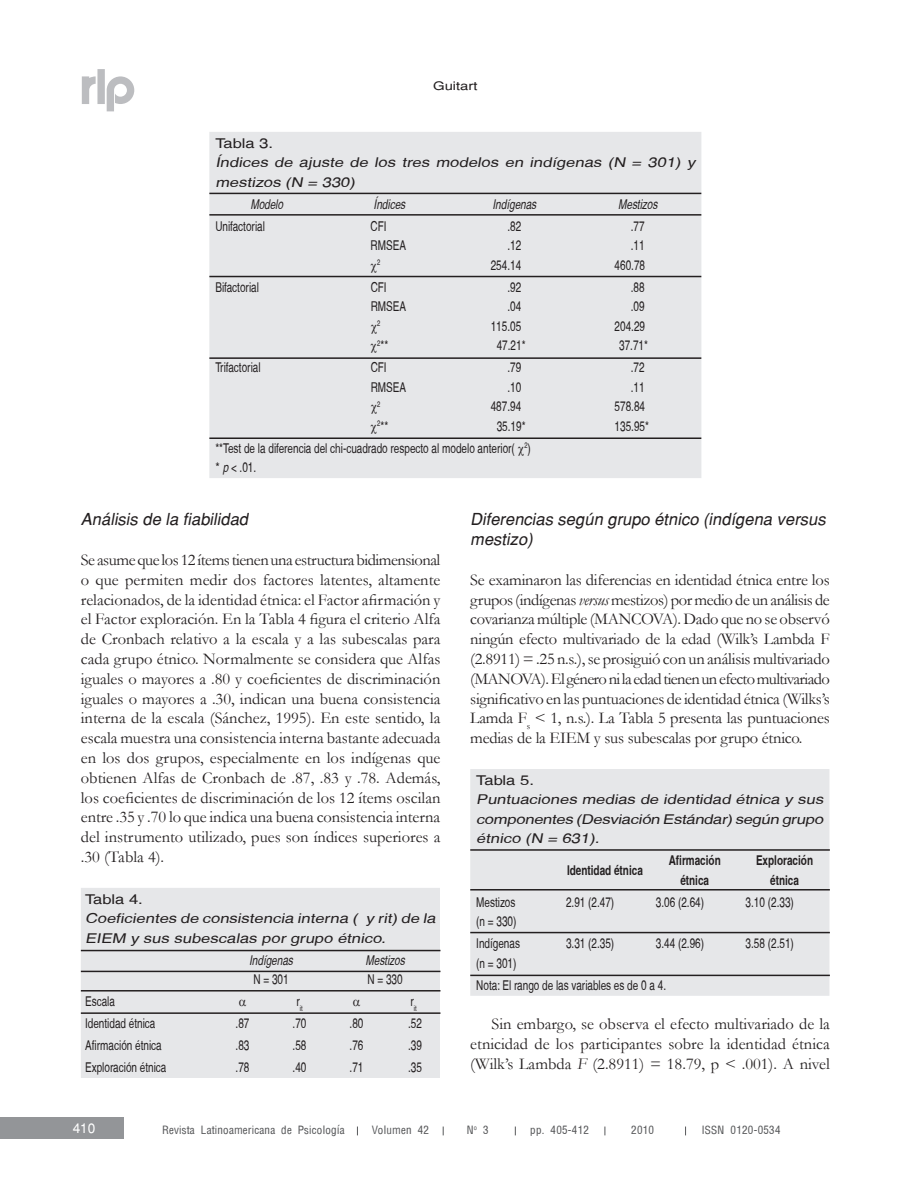
<style>
.page{position:relative;width:915px;height:1191px;background:#fff}
.page>*{position:absolute;margin:0;border:0;box-sizing:border-box;transform-origin:0 0}
.t1{font:16.5px/19.8px "Garamond";color:#231f20;text-align:justify}
.t2{font:italic 16.5px/19.8px "Helvetica";color:#231f20}
.t3{font:condensed 13.5px/19.5px "Helvetica";color:#231f20;scale:.9 1}
.t4{font:italic condensed 13.5px/19.5px "Helvetica";color:#231f20;scale:1.5 1}
.t5{font:700 condensed 13.5px/19.5px "Helvetica";color:#231f20;text-align:center;scale:.9 1}
.t6{font:italic condensed 13.5px "Helvetica";color:#231f20;scale:.9 1}
.t7{font:condensed 13.5px "Helvetica";color:#231f20;scale:1.5 1}
.t8{font:13.5px "Helvetica";color:#fff}
.t9{font:100 condensed 12.75px "Helvetica";color:#57585a}
.t10{font:11.7px "Helvetica";color:#231f20;scale:1.25 1}
.t11{font:condensed 7.8px "Helvetica";color:#231f20;scale:.9 1}
.s1{font-style:italic}
.s2{font-weight:400}
</style>
<div class="page">
<div style="left:0;top:1117px;width:124px;height:21px;background:#939598"></div>
<svg style="left:82px;top:69px;width:52px;height:42px"></svg>
<div style="left:209px;top:132px;width:492px;height:346px;background:#e6e7e9"></div>
<hr style="left:209px;top:193px;width:492px;height:1px;background:#231f20">
<hr style="left:209px;top:214px;width:492px;height:2px;background:#231f20">
<hr style="left:209px;top:276px;width:492px;height:1px;background:#231f20">
<hr style="left:209px;top:357px;width:492px;height:2px;background:#231f20">
<hr style="left:209px;top:437px;width:492px;height:2px;background:#231f20">
<div style="left:81px;top:888px;width:359px;height:190px;background:#e6e7e9"></div>
<div style="left:470px;top:769px;width:359px;height:226px;background:#e6e7e9"></div>
<hr style="left:81px;top:949px;width:359px;height:2px;background:#231f20">
<hr style="left:470px;top:849px;width:359px;height:1px;background:#231f20">
<hr style="left:470px;top:889px;width:359px;height:1px;background:#231f20">
<hr style="left:470px;top:931px;width:359px;height:2px;background:#231f20">
<hr style="left:470px;top:974px;width:359px;height:2px;background:#231f20">
<hr style="left:81px;top:970px;width:359px;height:2px;background:#231f20">
<hr style="left:81px;top:990px;width:359px;height:1px;background:#231f20">
<hr style="left:81px;top:1012px;width:359px;height:2px;background:#231f20">
<svg style="left:371px;top:263px;width:6px;height:10px"></svg>
<svg style="left:371px;top:324px;width:6px;height:9px"></svg>
<svg style="left:371px;top:344px;width:6px;height:9px"></svg>
<svg style="left:371px;top:405px;width:6px;height:9px"></svg>
<svg style="left:371px;top:424px;width:6px;height:9px"></svg>
<svg style="left:518px;top:446px;width:5px;height:9px"></svg>
<svg style="left:239px;top:999px;width:7px;height:7px"></svg>
<svg style="left:353px;top:999px;width:7px;height:7px"></svg>
<p class="t10" style="left:433px;top:78px;width:37px">Guitart</p>
<p class="t7" style="left:215px;top:135px;width:40px">Tabla 3.</p>
<p class="t4" style="left:215px;top:153px;width:323px">Índices de ajuste de los tres modelos en indígenas (N = 301) y mestizos (N = 330)</p>
<p class="t6" style="left:250px;top:196px;width:41px">Modelo</p>
<p class="t6" style="left:373px;top:196px;width:40px">Índices</p>
<p class="t6" style="left:492px;top:196px;width:53px">Indígenas</p>
<p class="t6" style="left:618px;top:196px;width:48px">Mestizos</p>
<p class="t3" style="left:215px;top:216px;width:57px">Unifactorial</p>
<p class="t3" style="left:370px;top:216px;width:41px">CFI<br>RMSEA</p>
<p class="t11" style="left:377px;top:258px;width:5px">2</p>
<p class="t3" style="left:490px;top:216px;width:35px;text-align:right">.82 .12<br>254.14</p>
<p class="t3" style="left:614px;top:216px;width:35px;text-align:right">.77 .11<br>460.78</p>
<p class="t3" style="left:215px;top:277px;width:50px">Bifactorial</p>
<p class="t3" style="left:370px;top:277px;width:41px">CFI<br>RMSEA</p>
<p class="t11" style="left:377px;top:319px;width:5px">2</p>
<p class="t3" style="left:377px;top:336px;width:14px"><sup>2</sup>**</p>
<p class="t3" style="left:215px;top:357px;width:52px">Trifactorial</p>
<p class="t3" style="left:370px;top:357px;width:41px">CFI<br>RMSEA</p>
<p class="t11" style="left:377px;top:399px;width:5px">2</p>
<p class="t3" style="left:377px;top:416px;width:14px"><sup>2</sup>**</p>
<p class="t3" style="left:507px;top:277px;width:17px">.92</p>
<p class="t3" style="left:507px;top:297px;width:17px">.04</p>
<p class="t3" style="left:490px;top:316px;width:35px">115.05</p>
<p class="t3" style="left:496px;top:336px;width:34px">47.21*</p>
<p class="t3" style="left:507px;top:357px;width:17px">.79</p>
<p class="t3" style="left:507px;top:377px;width:17px">.10</p>
<p class="t3" style="left:490px;top:396px;width:35px">487.94</p>
<p class="t3" style="left:496px;top:416px;width:34px">35.19*</p>
<p class="t3" style="left:614px;top:277px;width:39px;text-align:right">.88<br>.09<br>204.29<br>37.71*</p>
<p class="t3" style="left:630px;top:357px;width:17px">.72</p>
<p class="t3" style="left:630px;top:377px;width:17px">.11</p>
<p class="t3" style="left:614px;top:396px;width:35px">578.84</p>
<p class="t3" style="left:614px;top:416px;width:40px">135.95*</p>
<p class="t3" style="left:215px;top:438px;width:352px">**Test de la diferencia del chi-cuadrado respecto al modelo anterior(∆ <sup>2</sup>) * <span class="s1">p</span> &lt; .01.</p>
<p class="t2" style="left:81px;top:509px;width:172px">Análisis de la fiabilidad</p>
<p class="t1" style="left:81px;top:549px;width:361px">Se asume que los 12 ítems tienen una estructura bidimensional o que permiten medir dos factores latentes, altamente relacionados, de la identidad étnica: el Factor afirmación y el Factor exploración. En la Tabla 4 figura el criterio Alfa de Cronbach relativo a la escala y a las subescalas para cada grupo étnico. Normalmente se considera que Alfas iguales o mayores a .80 y coeficientes de discriminación iguales o mayores a .30, indican una buena consistencia interna de la escala (Sánchez, 1995). En este sentido, la escala muestra una consistencia interna bastante adecuada en los dos grupos, especialmente en los indígenas que obtienen Alfas de Cronbach de .87, .83 y .78. Además, los coeficientes de discriminación de los 12 ítems oscilan entre .35 y .70 lo que indica una buena consistencia interna del instrumento utilizado, pues son índices superiores a .30 (Tabla 4).</p>
<p class="t7" style="left:85px;top:891px;width:40px">Tabla 4.</p>
<p class="t4" style="left:85px;top:908px;width:237px">Coeficientes de consistencia interna (αy rit) de la<br>EIEM y sus subescalas por grupo étnico.</p>
<p class="t6" style="left:249px;top:952px;width:53px">Indígenas</p>
<p class="t3" style="left:253px;top:969px;width:41px">N = 301</p>
<p class="t2" style="left:470px;top:509px;width:360px">Diferencias según grupo étnico (indígena versus mestizo)</p>
<p class="t1" style="left:470px;top:569px;width:361px">Se examinaron las diferencias en identidad étnica entre los grupos (indígenas <span class="s1">versus</span> mestizos) por medio de un análisis de covarianza múltiple (MANCOVA). Dado que no se observó ningún efecto multivariado de la edad (Wilk’s Lambda F (2.8911) = .25 n.s.), se prosiguió con un análisis multivariado (MANOVA). El género ni la edad tienen un efecto multivariado significativo en las puntuaciones de identidad étnica (Wilks’s Lamda F<sub>s</sub> &lt; 1, n.s.). La Tabla 5 presenta las puntuaciones medias de la EIEM y sus subescalas por grupo étnico.</p>
<p class="t7" style="left:476px;top:772px;width:40px">Tabla 5.</p>
<p class="t4" style="left:476px;top:790px;width:235px;text-align:justify">Puntuaciones medias de identidad étnica y sus componentes (Desviación Estándar)según grupo étnico (N = 631).</p>
<p class="t5" style="left:566px;top:860px;width:86px">Identidad étnica</p>
<p class="t5" style="left:668px;top:850px;width:59px">Afirmación étnica</p>
<p class="t5" style="left:755px;top:850px;width:65px">Exploración étnica</p>
<p class="t3" style="left:476px;top:892px;width:46px">Mestizos (n = 330)</p>
<p class="t3" style="left:566px;top:892px;width:55px">2.91 (2.47)</p>
<p class="t3" style="left:655px;top:892px;width:55px">3.06 (2.64)</p>
<p class="t3" style="left:745px;top:892px;width:55px">3.10 (2.33)</p>
<p class="t3" style="left:476px;top:933px;width:50px">Indígenas (n = 301)</p>
<p class="t3" style="left:566px;top:933px;width:55px">3.31 (2.35)</p>
<p class="t3" style="left:655px;top:933px;width:55px">3.44 (2.96)</p>
<p class="t3" style="left:745px;top:933px;width:55px">3.58 (2.51)</p>
<p class="t3" style="left:476px;top:975px;width:212px">Nota: El rango de las variables es de 0 a 4.</p>
<p class="t1" style="left:470px;top:1014px;width:361px;text-indent:21px">Sin embargo, se observa el efecto multivariado de la etnicidad de los participantes sobre la identidad étnica (Wilk’s Lambda <span class="s1">F</span> (2.8911) = 18.79, p &lt; .001). A nivel</p>
<p class="t6" style="left:365px;top:952px;width:48px">Mestizos</p>
<p class="t3" style="left:367px;top:969px;width:41px">N = 330</p>
<p class="t3" style="left:85px;top:991px;width:35px">Escala</p>
<p class="t11" style="left:296px;top:1003px;width:9px"><sup>r</sup>it</p>
<p class="t11" style="left:410px;top:1003px;width:9px"><sup>r</sup>it</p>
<p class="t3" style="left:85px;top:1013px;width:80px">Identidad étnica</p>
<p class="t3" style="left:235px;top:1013px;width:17px">.87</p>
<p class="t3" style="left:292px;top:1013px;width:17px">.70</p>
<p class="t3" style="left:349px;top:1013px;width:17px">.80</p>
<p class="t3" style="left:408px;top:1013px;width:17px">.52</p>
<p class="t3" style="left:85px;top:1035px;width:87px">Afirmación étnica</p>
<p class="t3" style="left:235px;top:1035px;width:17px">.83</p>
<p class="t3" style="left:292px;top:1035px;width:17px">.58</p>
<p class="t3" style="left:349px;top:1035px;width:17px">.76</p>
<p class="t3" style="left:408px;top:1035px;width:17px">.39</p>
<p class="t3" style="left:85px;top:1057px;width:92px">Exploración étnica</p>
<p class="t3" style="left:235px;top:1057px;width:17px">.78</p>
<p class="t3" style="left:292px;top:1057px;width:17px">.40</p>
<p class="t3" style="left:349px;top:1057px;width:17px">.71</p>
<p class="t3" style="left:408px;top:1057px;width:17px">.35</p>
<p class="t8" style="left:73px;top:1120px;width:24px">410</p>
<p class="t9" style="left:162px;top:1122px;width:184px">Revista Latinoamericana de Psicolog<span class="s2">í</span>a</p>
<p class="t9" style="left:371px;top:1122px;width:59px">Volumen 42</p>
<p class="t9" style="left:466px;top:1122px;width:24px">N<sup>o</sup> 3</p>
<p class="t9" style="left:530px;top:1122px;width:61px">pp. 405-412</p>
<p class="t9" style="left:631px;top:1122px;width:25px">2010</p>
<p class="t9" style="left:701px;top:1122px;width:81px">ISSN 0120-0534</p>
</div>
